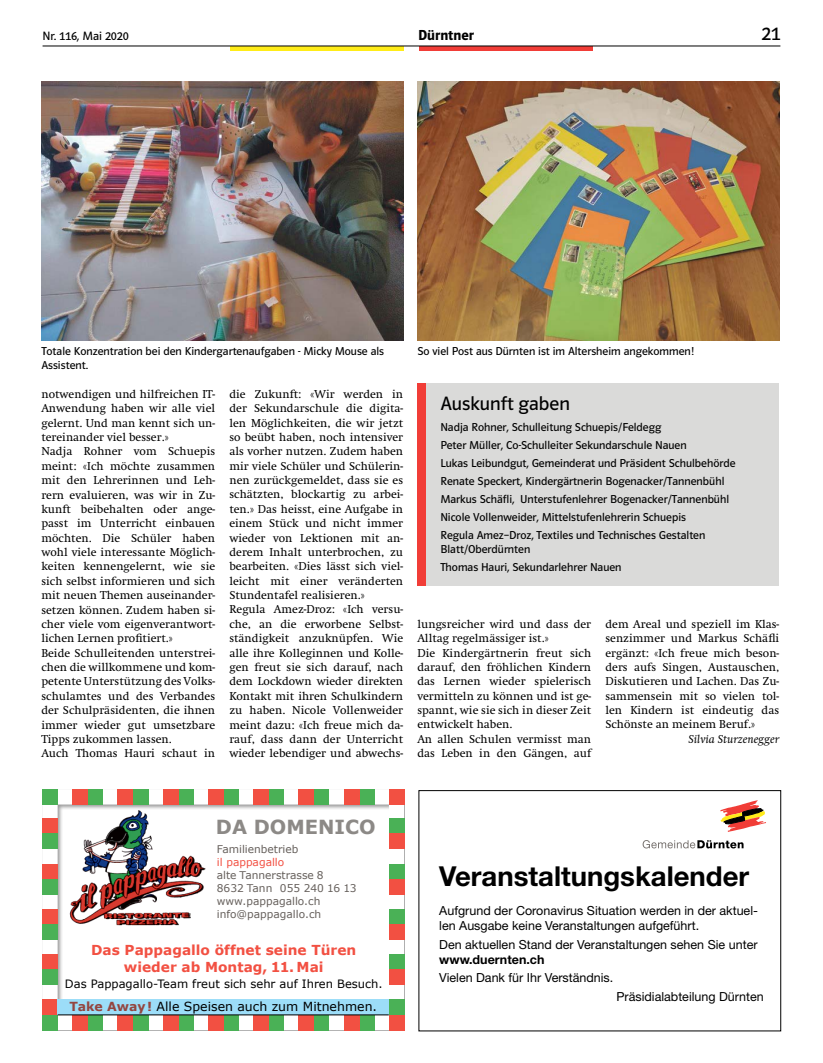
<style>
.page{position:relative;width:823px;height:1063px;background:#fff}
.page>*{position:absolute;margin:0;border:0;box-sizing:border-box;transform-origin:0 0}
.t1{font:700 27.5px "Helvetica Neue";color:#000}
.t2{font:20px "Polo 11 Buch";color:#000}
.t3{font:700 19.38px "Verdana";color:#8c8986}
.t4{font:15px "Polo 11 Halbfett";color:#000}
.t5{font:700 13.75px/16.5px "Verdana";color:#f25042;text-align:center}
.t6{font:12.5px/15px "Helvetica Neue";color:#000}
.t7{font:12.5px "Verdana";color:#000}
.t8{font:700 12.5px "Helvetica Neue";color:#000}
.t9{font:12.5px "Polo 11 Buch";color:#000}
.t10{font:11.88px/14.4px "Swift";color:#000}
.t11{font:11.88px/17.9px "Polo 11 Buch";color:#000}
.t12{font:italic 11.88px "Swift";color:#000}
.t13{font:11.5px "Verdana";color:#000}
.t14{font:10.62px/13px "Verdana";color:#66605c}
.t15{font:10.62px "Verdana";color:#f25042}
.s1{font-weight:700;color:#f25042}
</style>
<div class="page">
<div style="left:230px;top:46px;width:174px;height:5px;background:#ffec18"></div>
<div style="left:418px;top:46px;width:174px;height:5px;background:#f13d37"></div>
<hr style="left:43px;top:46px;width:737px;height:1px;background:#000">
<div style="left:417px;top:383px;width:9px;height:202px;background:#f13d37"></div>
<div style="left:426px;top:383px;width:352px;height:202px;background:#dadad9"></div>
<img style="left:417px;top:81px;width:361px;height:259px">
<img style="left:41px;top:81px;width:362px;height:259px">
<svg style="left:43px;top:789px;width:361px;height:241px"></svg>
<div style="left:43px;top:789px;width:15px;height:16px;background:#4ab156"></div>
<div style="left:43px;top:1015px;width:15px;height:15px;background:#4ab156"></div>
<div style="left:88px;top:789px;width:15px;height:16px;background:#4ab156"></div>
<div style="left:88px;top:1015px;width:15px;height:15px;background:#4ab156"></div>
<div style="left:133px;top:789px;width:15px;height:16px;background:#4ab156"></div>
<div style="left:133px;top:1015px;width:15px;height:15px;background:#4ab156"></div>
<div style="left:178px;top:789px;width:15px;height:16px;background:#4ab156"></div>
<div style="left:178px;top:1015px;width:15px;height:15px;background:#4ab156"></div>
<div style="left:223px;top:789px;width:15px;height:16px;background:#4ab156"></div>
<div style="left:223px;top:1015px;width:15px;height:15px;background:#4ab156"></div>
<div style="left:268px;top:789px;width:15px;height:16px;background:#4ab156"></div>
<div style="left:268px;top:1015px;width:15px;height:15px;background:#4ab156"></div>
<div style="left:314px;top:789px;width:15px;height:16px;background:#4ab156"></div>
<div style="left:314px;top:1015px;width:15px;height:15px;background:#4ab156"></div>
<div style="left:359px;top:789px;width:15px;height:16px;background:#4ab156"></div>
<div style="left:359px;top:1015px;width:15px;height:15px;background:#4ab156"></div>
<div style="left:73px;top:789px;width:15px;height:16px;background:#f25042"></div>
<div style="left:73px;top:1015px;width:15px;height:15px;background:#f25042"></div>
<div style="left:118px;top:789px;width:15px;height:16px;background:#f25042"></div>
<div style="left:118px;top:1015px;width:15px;height:15px;background:#f25042"></div>
<div style="left:163px;top:789px;width:15px;height:16px;background:#f25042"></div>
<div style="left:163px;top:1015px;width:15px;height:15px;background:#f25042"></div>
<div style="left:208px;top:789px;width:15px;height:16px;background:#f25042"></div>
<div style="left:208px;top:1015px;width:15px;height:15px;background:#f25042"></div>
<div style="left:253px;top:789px;width:15px;height:16px;background:#f25042"></div>
<div style="left:253px;top:1015px;width:15px;height:15px;background:#f25042"></div>
<div style="left:299px;top:789px;width:15px;height:16px;background:#f25042"></div>
<div style="left:299px;top:1015px;width:15px;height:15px;background:#f25042"></div>
<div style="left:344px;top:789px;width:15px;height:16px;background:#f25042"></div>
<div style="left:344px;top:1015px;width:15px;height:15px;background:#f25042"></div>
<div style="left:389px;top:789px;width:15px;height:16px;background:#f25042"></div>
<div style="left:388px;top:1015px;width:16px;height:15px;background:#f25042"></div>
<div style="left:43px;top:819px;width:15px;height:15px;background:#f25042"></div>
<div style="left:389px;top:819px;width:15px;height:15px;background:#4ab156"></div>
<div style="left:43px;top:864px;width:15px;height:15px;background:#f25042"></div>
<div style="left:389px;top:864px;width:15px;height:15px;background:#4ab156"></div>
<div style="left:43px;top:909px;width:15px;height:15px;background:#f25042"></div>
<div style="left:389px;top:909px;width:15px;height:15px;background:#4ab156"></div>
<div style="left:43px;top:955px;width:15px;height:15px;background:#f25042"></div>
<div style="left:389px;top:955px;width:15px;height:15px;background:#4ab156"></div>
<div style="left:43px;top:1000px;width:15px;height:15px;background:#f25042"></div>
<div style="left:388px;top:1000px;width:16px;height:15px;background:#4ab156"></div>
<div style="left:43px;top:834px;width:15px;height:15px;background:#4ab156"></div>
<div style="left:389px;top:834px;width:15px;height:15px;background:#f25042"></div>
<div style="left:43px;top:879px;width:15px;height:15px;background:#4ab156"></div>
<div style="left:389px;top:879px;width:15px;height:15px;background:#f25042"></div>
<div style="left:43px;top:924px;width:15px;height:15px;background:#4ab156"></div>
<div style="left:389px;top:924px;width:15px;height:15px;background:#f25042"></div>
<div style="left:43px;top:970px;width:15px;height:15px;background:#4ab156"></div>
<div style="left:389px;top:970px;width:15px;height:15px;background:#f25042"></div>
<div style="left:58px;top:1000px;width:330px;height:15px;background:#9cddf8"></div>
<hr style="left:58px;top:1015px;width:330px;height:1px;background:#000">
<div style="left:418px;top:790px;width:362px;height:241px;border:1px solid #000"></div>
<svg style="left:720px;top:800px;width:45px;height:32px"></svg>
<svg style="left:642px;top:840px;width:101px;height:8px"></svg>
<p class="t9" style="left:43px;top:30px;width:88px">Nr. 116, Mai 2020</p>
<p class="t4" style="left:418px;top:27px;width:58px">Dürntner</p>
<h2 class="t2" style="left:761px;top:23px;width:20px">21</h2>
<p class="t11" style="left:41px;top:344px;width:344px;line-height:14.4px">Totale Konzentration bei den Kindergartenaufgaben - Micky Mouse als<br>Assistent.</p>
<p class="t11" style="left:417px;top:342px;width:278px">So viel Post aus Dürnten ist im Altersheim angekommen!</p>
<p class="t10" style="left:229px;top:387px;width:175px">die Zukunft: «Wir werden in der Sekundarschule die digita&shy;len Möglichkeiten, die wir jetzt so beübt haben, noch intensiver als vorher nutzen. Zudem haben mir viele Schüler und Schülerin&shy;nen zurückgemeldet, dass sie es schätzten, blockartig zu arbei&shy;ten.» Das heisst, eine Aufgabe in einem Stück und nicht immer wieder von Lektionen mit an&shy;derem Inhalt unterbrochen, zu bearbeiten. «Dies lässt sich viel&shy;leicht mit einer veränderten<br>Stundentafel realisieren.»<br>Regula Amez-Droz: «Ich versu&shy;che, an die erworbene Selbst&shy;ständigkeit anzuknüpfen. Wie alle ihre Kolleginnen und Kolle&shy;gen freut sie sich darauf, nach dem Lockdown wieder direkten<br>Kontakt mit ihren Schulkindern zu haben. Nicole Vollenweider meint dazu: «Ich freue mich da&shy;rauf, dass dann der Unterricht wieder lebendiger und abwechs-</p>
<p class="t10" style="left:41px;top:387px;width:175px">notwendigen und hilfreichen IT-<br>Anwendung haben wir alle viel gelernt. Und man kennt sich un&shy;tereinander viel besser.»<br>Nadja Rohner vom Schuepis meint: «Ich möchte zusammen mit den Lehrerinnen und Leh&shy;rern evaluieren, was wir in Zu&shy;kunft beibehalten oder ange&shy;passt im Unterricht einbauen möchten. Die Schüler haben wohl viele interessante Möglich&shy;keiten kennengelernt, wie sie sich selbst informieren und sich mit neuen Themen auseinander&shy;setzen können. Zudem haben si&shy;cher viele vom eigenverantwort&shy;lichen Lernen profitiert.»<br>Beide Schulleitenden unterstrei&shy;chen die willkommene und kom&shy;petente Unterstützung des Volks&shy;schulamtes und des Verbandes der Schulpräsidenten, die ihnen immer wieder gut umsetzbare<br>Tipps zukommen lassen.<br>Auch Thomas Hauri schaut in</p>
<h2 class="t2" style="left:440px;top:392px;width:131px">Auskunft gaben</h2>
<p class="t11" style="left:440px;top:418px;width:296px">Nadja Rohner, Schulleitung Schuepis/Feldegg<br>Peter Müller, Co-Schulleiter Sekundarschule Nauen<br>Lukas Leibundgut, Gemeinderat und Präsident Schulbehörde Renate Speckert, Kindergärtnerin Bogenacker/Tannenbühl Markus Schäfli, Unterstufenlehrer Bogenacker/Tannenbühl Nicole Vollenweider, Mittelstufenlehrerin Schuepis<br>Regula Amez–Droz, Textiles und Technisches Gestalten</p>
<p class="t11" style="left:440px;top:540px;width:182px">Blatt/Oberdürnten<br>Thomas Hauri, Sekundarlehrer Nauen</p>
<p class="t10" style="left:605px;top:617px;width:175px;text-align:justify">dem Areal und speziell im Klas&shy;senzimmer und Markus Schäfli ergänzt: «Ich freue mich beson&shy;ders aufs Singen, Austauschen, Diskutieren und Lachen. Das Zu&shy;sammensein mit so vielen tol&shy;len Kindern ist eindeutig das Schönste an meinem Beruf.»</p>
<p class="t12" style="left:688px;top:732px;width:92px">Silvia Sturzenegger</p>
<p class="t10" style="left:417px;top:617px;width:175px">lungsreicher wird und dass der<br>Alltag regelmässiger ist.»<br>Die Kindergärtnerin freut sich darauf, den fröhlichen Kindern das Lernen wieder spielerisch vermitteln zu können und ist ge&shy;spannt, wie sie sich in dieser Zeit entwickelt haben.<br>An allen Schulen vermisst man das Leben in den Gängen, auf</p>
<h3 class="t3" style="left:216px;top:814px;width:161px">DA DOMENICO</h3>
<p class="t14" style="left:217px;top:842px;width:83px">Familienbetrieb</p>
<p class="t15" style="left:217px;top:855px;width:69px">il pappagallo</p>
<p class="t14" style="left:217px;top:868px;width:141px">alte Tannerstrasse 8<br>8632 Tann 055 240 16 13 www.pappagallo.ch info@pappagallo.ch</p>
<p class="t5" style="left:91px;top:942px;width:266px">Das Pappagallo öffnet seine Türen wieder ab Montag, 11. Mai</p>
<p class="t13" style="left:65px;top:977px;width:319px">Das Pappagallo-Team freut sich sehr auf Ihren Besuch.</p>
<p class="t7" style="left:69px;top:999px;width:309px"><span class="s1">Take Away !</span> Alle Speisen auch zum Mitnehmen.</p>
<h1 class="t1" style="left:439px;top:859px;width:311px">Veranstaltungskalender</h1>
<p class="t6" style="left:439px;top:903px;width:320px">Aufgrund der Coronavirus Situation werden in der aktuel&shy;len Ausgabe keine Veranstaltungen aufgeführt.</p>
<p class="t6" style="left:439px;top:936px;width:319px">Den aktuellen Stand der Veranstaltungen sehen Sie unter</p>
<p class="t8" style="left:439px;top:951px;width:107px">www.duernten.ch</p>
<p class="t6" style="left:439px;top:970px;width:175px">Vielen Dank für Ihr Verständnis.</p>
<p class="t6" style="left:616px;top:988px;width:149px">Präsidialabteilung Dürnten</p>
</div>
